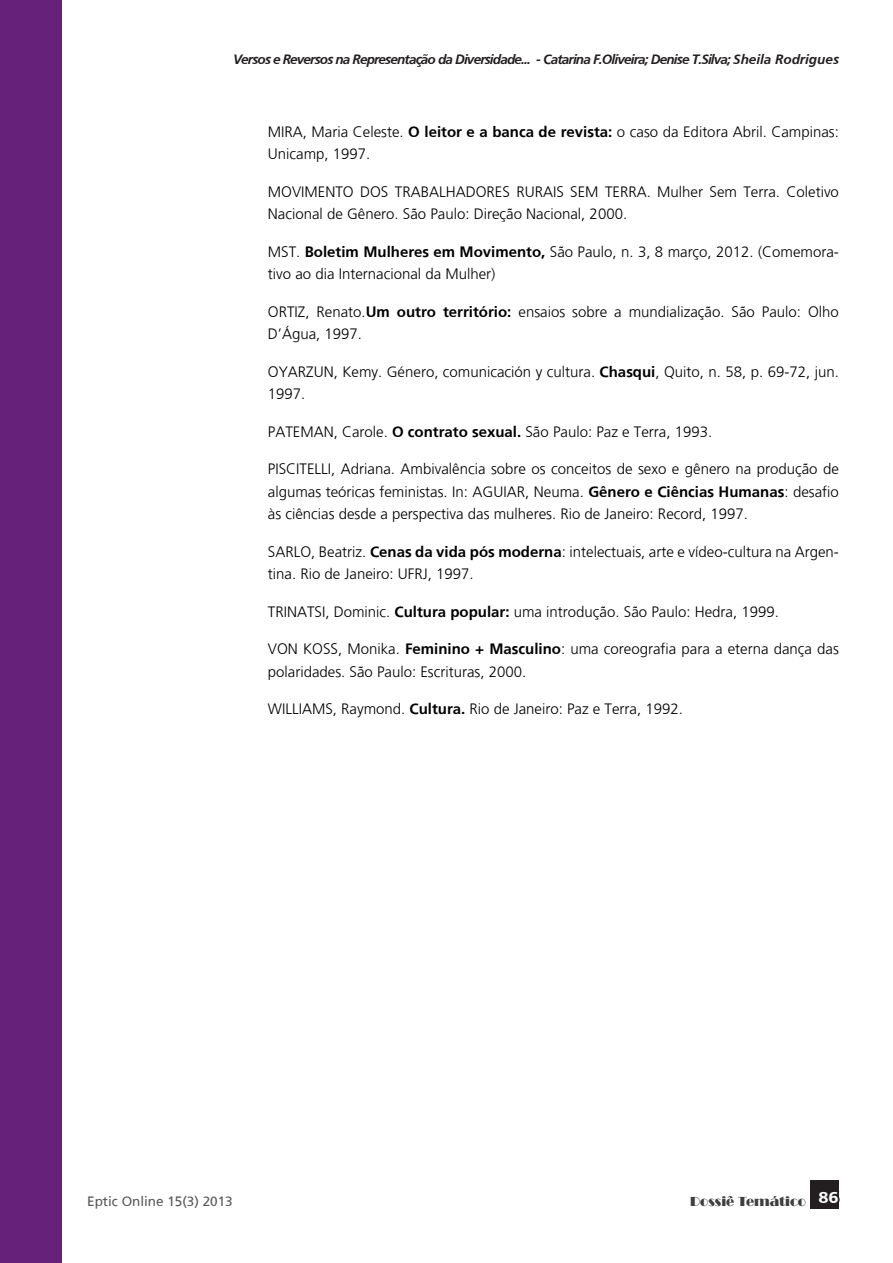
<style>
.page{position:relative;width:893px;height:1263px;background:#fff}
.page>*{position:absolute;margin:0;border:0;box-sizing:border-box;transform-origin:0 0}
.rev_artigo{font:300 15px/22.5px "Frutiger";color:#000}
.t1{font:italic 700 13.5px "Frutiger";letter-spacing:-.06em;color:#231f20}
.t2{font:13.5px "Frutiger";color:#57585a}
.t3{font:13.5px "Broadway";color:#3e3e3f}
.s1{font-weight:700}
</style>
<div class="page">
<div style="left:811px;top:1180px;width:28px;height:29px;background:#231f20"></div>
<div style="left:0;top:0;width:62px;height:1263px;background:#66217a"></div>
<p class="t1" style="left:233px;top:52px;width:607px">Versos e Reversos na Representação da Diversidade... - Catarina F.Oliveira; Denise T.Silva; Sheila Rodrigues</p>
<p class="rev_artigo" style="left:268px;top:120px;width:573px">MIRA, Maria Celeste. <span class="s1">O leitor e a banca de revista:</span> o caso da Editora Abril. Campinas:<br>Unicamp, 1997.</p>
<p class="rev_artigo" style="left:268px;top:180px;width:573px">MOVIMENTO DOS TRABALHADORES RURAIS SEM TERRA. Mulher Sem Terra. Coletivo<br>Nacional de Gênero. São Paulo: Direção Nacional, 2000.</p>
<p class="rev_artigo" style="left:268px;top:240px;width:573px">MST. <span class="s1">Boletim Mulheres em Movimento,</span> São Paulo, n. 3, 8 março, 2012. (Comemora&shy;tivo ao dia Internacional da Mulher)</p>
<p class="rev_artigo" style="left:268px;top:300px;width:573px">ORTIZ, Renato.<span class="s1">Um outro território:</span> ensaios sobre a mundialização. São Paulo: Olho<br>D’Água, 1997.</p>
<p class="rev_artigo" style="left:268px;top:360px;width:573px">OYARZUN, Kemy. Género, comunicación y cultura. <span class="s1">Chasqui</span>, Quito, n. 58, p. 69-72, jun.<br>1997.</p>
<p class="rev_artigo" style="left:268px;top:420px;width:446px">PATEMAN, Carole. <span class="s1">O contrato sexual.</span> São Paulo: Paz e Terra, 1993.</p>
<p class="rev_artigo" style="left:268px;top:458px;width:573px;text-align:justify">PISCITELLI, Adriana. Ambivalência sobre os conceitos de sexo e gênero na produção de algumas teóricas feministas. In: AGUIAR, Neuma. <span class="s1">Gênero e Ciências Humanas</span>: desafio às ciências desde a perspectiva das mulheres. Rio de Janeiro: Record, 1997.</p>
<p class="rev_artigo" style="left:268px;top:540px;width:573px">SARLO, Beatriz. <span class="s1">Cenas da vida pós moderna</span>: intelectuais, arte e vídeo-cultura na Argen&shy;tina. Rio de Janeiro: UFRJ, 1997.</p>
<p class="rev_artigo" style="left:268px;top:600px;width:512px">TRINATSI, Dominic. <span class="s1">Cultura popular:</span> uma introdução. São Paulo: Hedra, 1999.</p>
<p class="rev_artigo" style="left:268px;top:638px;width:573px">VON KOSS, Monika. <span class="s1">Feminino + Masculino</span>: uma coreografia para a eterna dança das polaridades. São Paulo: Escrituras, 2000.</p>
<p class="rev_artigo" style="left:268px;top:698px;width:417px">WILLIAMS, Raymond. <span class="s1">Cultura.</span> Rio de Janeiro: Paz e Terra, 1992.</p>
<p class="t2" style="left:87px;top:1193px;width:147px">Eptic Online 15(3) 2013</p>
<p class="t3" style="left:690px;top:1194px;width:150px">Dossiê Temático <sup>86</sup></p>
</div>
